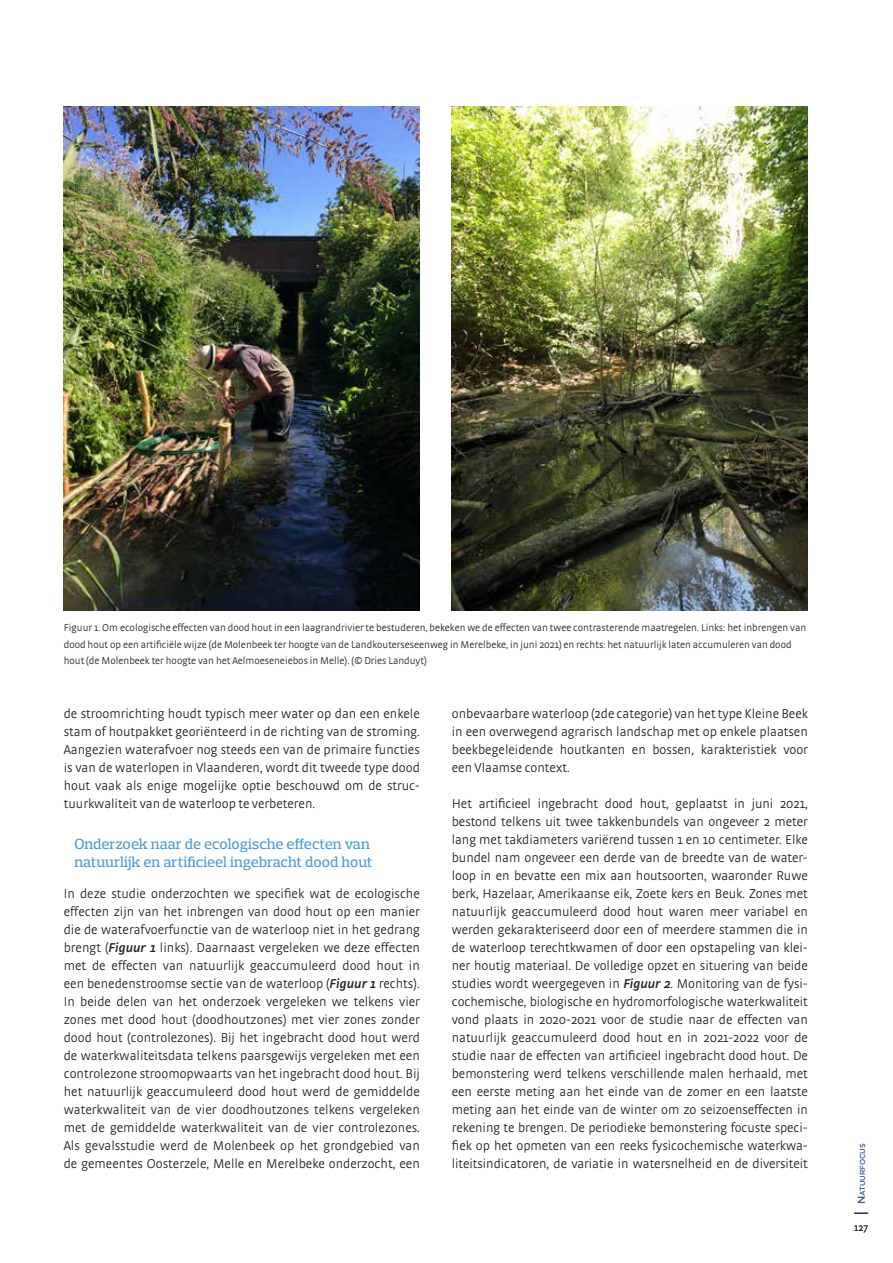
<style>
.page{position:relative;width:893px;height:1263px;background:#fff}
.page>*{position:absolute;margin:0;border:0;box-sizing:border-box;transform-origin:0 0}
.t1{font:500 15px/18px "Prelo Slab";color:#4d9ad4}
.t2{font:300 13.5px/18px "Strada OT";color:#231f20;text-align:justify}
.t3{font:300 10.5px/16.5px "Strada OT";color:#231f20}
.t4{font:500 7.35px "Gotham";color:#3e5a9a}
.s1{font-weight:600;font-style:italic}
.s2{font-size:10.5px}
</style>
<div class="page">
<svg style="left:854px;top:1213px;width:14px;height:1px"></svg>
<img style="left:64px;top:106px;width:356px;height:504px">
<img style="left:452px;top:106px;width:356px;height:504px">
<p class="t3" style="left:64px;top:620px;width:744px">Figuur 1. Om ecologische effecten van dood hout in een laagrandrivier te bestuderen, bekeken we de effecten van twee contrasterende maatregelen. Links: het inbrengen van dood hout op een artificiële wijze (de Molenbeek ter hoogte van de Landkouterseseenweg in Merelbeke, in juni 2021) en rechts: het natuurlijk laten accumuleren van dood hout (de Molenbeek ter hoogte van het Aelmoeseneiebos in Melle). (© Dries Landuyt)</p>
<p class="t2" style="left:64px;top:705px;width:358px">de stroomrichting houdt typisch meer water op dan een enkele stam of houtpakket georiënteerd in de richting van de stroming.<br>Aangezien waterafvoer nog steeds een van de primaire functies is van de waterlopen in Vlaanderen, wordt dit tweede type dood hout vaak als enige mogelijke optie beschouwd om de struc&shy;tuurkwaliteit van de waterloop te verbeteren.</p>
<p class="t1" style="left:74px;top:835px;width:300px">Onderzoek naar de ecologische effecten van natuurlijk en artificieel ingebracht dood hout</p>
<p class="t2" style="left:64px;top:885px;width:358px">In deze studie onderzochten we specifiek wat de ecologische effecten zijn van het inbrengen van dood hout op een manier die de waterafvoerfunctie van de waterloop niet in het gedrang brengt (<span class="s1">Figuur 1</span> links). Daarnaast vergeleken we deze effecten met de effecten van natuurlijk geaccumuleerd dood hout in een benedenstroomse sectie van de waterloop (<span class="s1">Figuur 1</span> rechts).<br>In beide delen van het onderzoek vergeleken we telkens vier zones met dood hout (doodhoutzones) met vier zones zonder dood hout (controlezones). Bij het ingebracht dood hout werd de waterkwaliteitsdata telkens paarsgewijs vergeleken met een controlezone stroomopwaarts van het ingebracht dood hout. Bij het natuurlijk geaccumuleerd dood hout werd de gemiddelde waterkwaliteit van de vier doodhoutzones telkens vergeleken met de gemiddelde waterkwaliteit van de vier controlezones.<br>Als gevalsstudie werd de Molenbeek op het grondgebied van de gemeentes Oosterzele, Melle en Merelbeke onderzocht, een</p>
<p class="t2" style="left:452px;top:705px;width:358px">onbevaarbare waterloop (2de categorie) van het type Kleine Beek in een overwegend agrarisch landschap met op enkele plaatsen beekbegeleidende houtkanten en bossen, karakteristiek voor een Vlaamse context.</p>
<p class="t2" style="left:452px;top:795px;width:358px">Het artificieel ingebracht dood hout, geplaatst in juni 2021, bestond telkens uit twee takkenbundels van ongeveer 2 meter lang met takdiameters variërend tussen 1 en 10 centimeter. Elke bundel nam ongeveer een derde van de breedte van de water&shy;loop in en bevatte een mix aan houtsoorten, waaronder Ruwe berk, Hazelaar, Amerikaanse eik, Zoete kers en Beuk. Zones met natuurlijk geaccumuleerd dood hout waren meer variabel en werden gekarakteriseerd door een of meerdere stammen die in de waterloop terechtkwamen of door een opstapeling van klei&shy;ner houtig materiaal. De volledige opzet en situering van beide studies wordt weergegeven in <span class="s1">Figuur 2</span>. Monitoring van de fysi&shy;cochemische, biologische en hydromorfologische waterkwaliteit vond plaats in 2020-2021 voor de studie naar de effecten van natuurlijk geaccumuleerd dood hout en in 2021-2022 voor de studie naar de effecten van artificieel ingebracht dood hout. De bemonstering werd telkens verschillende malen herhaald, met een eerste meting aan het einde van de zomer en een laatste meting aan het einde van de winter om zo seizoenseffecten in rekening te brengen. De periodieke bemonstering focuste speci&shy;fiek op het opmeten van een reeks fysicochemische waterkwa&shy;liteitsindicatoren, de variatie in watersnelheid en de diversiteit</p>
<p class="t4" style="left:858px;top:1204px;width:63px;rotate:-90deg"><span class="s2">N</span>atuurfocus</p>
<p class="t3" style="left:854px;top:1219px;width:15px">127</p>
</div>
